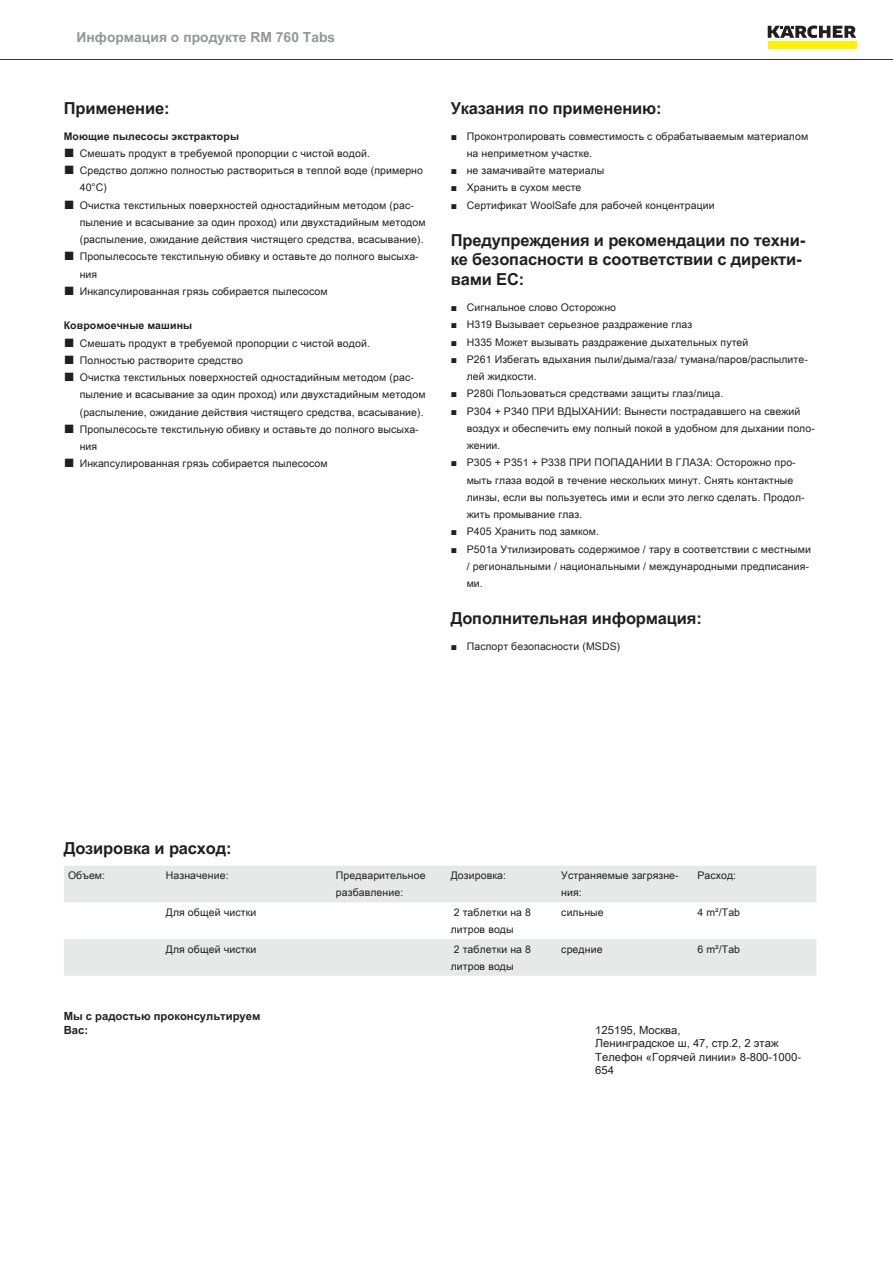
<style>
.page{position:relative;width:893px;height:1263px;background:#fff}
.page>*{position:absolute;margin:0;border:0;box-sizing:border-box;transform-origin:0 0}
.t1{font:700 16.5px/19.8px "Arial Unicode MS";letter-spacing:-.01em;color:#231f20}
.t2{font:700 13.8px "Arial Unicode MS";color:#949698}
.t3{font:11.25px/13.5px "Arial Unicode MS";color:#231f20}
.t4{font:700 11.25px/13.5px "Arial Unicode MS";color:#231f20}
.t5{font:10.5px/17.2px "Arial Unicode MS";letter-spacing:.01em;color:#231f20}
.t6{font:700 10.5px "Arial Unicode MS";letter-spacing:.01em;color:#231f20}
.s1{font-family:"Arial";font-size:18px}
.s2{font-family:"Arial"}
</style>
<div class="page">
<hr style="left:0;top:59px;width:893px;height:1px;background:#231f20">
<div style="left:768px;top:42px;width:88px;height:7px;background:#fff200"></div>
<svg style="left:768px;top:26px;width:88px;height:12px"></svg>
<svg style="left:64px;top:866px;width:752px;height:110px;fill:#e7e8e8"></svg>
<h2 class="t2" style="left:77px;top:27px;width:260px">Информация о продукте RM 760 Tabs</h2>
<h1 class="t1" style="left:64px;top:99px;width:107px">Применение:</h1>
<p class="t6" style="left:64px;top:128px;width:177px">Моющие пылесосы экстракторы</p>
<p class="t5" style="left:64px;top:144px;width:308px"><span class="s1">■</span> Смешать продукт в требуемой пропорции с чистой водой.</p>
<p class="t5" style="left:80px;top:162px;width:345px;text-indent:-16px"><span class="s1">■</span> Средство должно полностью раствориться в теплой воде (примерно<br>40°C)</p>
<p class="t5" style="left:80px;top:196px;width:347px;text-indent:-16px"><span class="s1">■</span> Очистка текстильных поверхностей одностадийным методом (рас&shy;пыление и всасывание за один проход) или двухстадийным методом (распыление, ожидание действия чистящего средства, всасывание).</p>
<p class="t5" style="left:80px;top:248px;width:341px;text-indent:-16px"><span class="s1">■</span> Пропылесосьте текстильную обивку и оставьте до полного высыха&shy;ния</p>
<p class="t5" style="left:64px;top:282px;width:265px"><span class="s1">■</span> Инкапсулированная грязь собирается пылесосом</p>
<p class="t6" style="left:64px;top:318px;width:130px">Ковромоечные машины</p>
<p class="t5" style="left:64px;top:334px;width:308px"><span class="s1">■</span> Смешать продукт в требуемой пропорции с чистой водой.</p>
<p class="t5" style="left:64px;top:351px;width:181px"><span class="s1">■</span> Полностью растворите средство</p>
<p class="t5" style="left:80px;top:369px;width:347px;text-indent:-16px"><span class="s1">■</span> Очистка текстильных поверхностей одностадийным методом (рас&shy;пыление и всасывание за один проход) или двухстадийным методом (распыление, ожидание действия чистящего средства, всасывание).</p>
<p class="t5" style="left:80px;top:420px;width:341px;text-indent:-16px"><span class="s1">■</span> Пропылесосьте текстильную обивку и оставьте до полного высыха&shy;ния</p>
<p class="t5" style="left:64px;top:455px;width:265px"><span class="s1">■</span> Инкапсулированная грязь собирается пылесосом</p>
<h1 class="t1" style="left:451px;top:99px;width:212px">Указания по применению:</h1>
<p class="t5" style="left:467px;top:127px;width:343px;text-indent:-16px"><span class="s2">■</span> Проконтролировать совместимость с обрабатываемым материалом на неприметном участке.</p>
<p class="t5" style="left:451px;top:162px;width:155px"><span class="s2">■</span> не замачивайте материалы</p>
<p class="t5" style="left:451px;top:179px;width:132px"><span class="s2">■</span> Хранить в сухом месте</p>
<p class="t5" style="left:451px;top:196px;width:265px"><span class="s2">■</span> Сертификат WoolSafe для рабочей концентрации</p>
<h1 class="t1" style="left:451px;top:230px;width:356px">Предупреждения и рекомендации по техни&shy;ке безопасности в соответствии с директи&shy;вами ЕС:</h1>
<p class="t5" style="left:451px;top:298px;width:167px"><span class="s2">■</span> Сигнальное слово Осторожно</p>
<p class="t5" style="left:451px;top:316px;width:243px"><span class="s2">■</span> H319 Вызывает серьезное раздражение глаз</p>
<p class="t5" style="left:451px;top:333px;width:299px"><span class="s2">■</span> H335 Может вызывать раздражение дыхательных путей</p>
<p class="t5" style="left:467px;top:350px;width:343px;text-indent:-16px"><span class="s2">■</span> P261 Избегать вдыхания пыли/дыма/газа/ тумана/паров/распылите&shy;лей жидкости.</p>
<p class="t5" style="left:451px;top:385px;width:274px"><span class="s2">■</span> P280i Пользоваться средствами защиты глаз/лица.</p>
<p class="t5" style="left:467px;top:402px;width:350px;text-indent:-16px"><span class="s2">■</span> P304 + P340 ПРИ ВДЫХАНИИ: Вынести пострадавшего на свежий воздух и обеспечить ему полный покой в удобном для дыхании поло&shy;жении.</p>
<p class="t5" style="left:467px;top:454px;width:340px;text-indent:-16px"><span class="s2">■</span> P305 + P351 + P338 ПРИ ПОПАДАНИИ В ГЛАЗА: Осторожно про&shy;мыть глаза водой в течение нескольких минут. Снять контактные линзы, если вы пользуетесь ими и если это легко сделать. Продол&shy;жить промывание глаз.</p>
<p class="t5" style="left:451px;top:523px;width:150px"><span class="s2">■</span> P405 Хранить под замком.</p>
<p class="t5" style="left:467px;top:540px;width:346px;text-indent:-16px"><span class="s2">■</span> P501a Утилизировать содержимое / тару в соответствии с местными / региональными / национальными / международными предписания&shy;ми.</p>
<h1 class="t1" style="left:451px;top:609px;width:253px">Дополнительная информация:</h1>
<p class="t5" style="left:451px;top:637px;width:171px"><span class="s2">■</span> Паспорт безопасности (MSDS)</p>
<h1 class="t1" style="left:64px;top:838px;width:169px">Дозировка и расход:</h1>
<p class="t5" style="left:68px;top:867px;width:39px">Объем:</p>
<p class="t5" style="left:166px;top:867px;width:64px">Назначение:</p>
<p class="t5" style="left:336px;top:867px;width:91px">Предварительное разбавление:</p>
<p class="t5" style="left:451px;top:867px;width:57px">Дозировка:</p>
<p class="t5" style="left:561px;top:867px;width:119px">Устраняемые загрязне&shy;ния:</p>
<p class="t5" style="left:697px;top:867px;width:40px">Расход:</p>
<p class="t5" style="left:166px;top:903px;width:92px">Для общей чистки</p>
<p class="t5" style="left:451px;top:903px;width:82px">2 таблетки на 8 литров воды</p>
<p class="t5" style="left:561px;top:903px;width:44px">сильные</p>
<p class="t5" style="left:697px;top:903px;width:44px">4 m²/Tab</p>
<p class="t5" style="left:166px;top:940px;width:92px">Для общей чистки</p>
<p class="t5" style="left:451px;top:940px;width:82px">2 таблетки на 8 литров воды</p>
<p class="t5" style="left:561px;top:940px;width:43px">средние</p>
<p class="t5" style="left:697px;top:940px;width:44px">6 m²/Tab</p>
<p class="t4" style="left:64px;top:1010px;width:198px">Мы с радостью проконсультируем<br>Вас:</p>
<p class="t3" style="left:595px;top:1023px;width:207px">125195, Москва,<br>Ленинградское ш, 47, стр.2, 2 этаж<br>Телефон «Горячей линии» 8-800-1000-<br>654</p>
</div>
